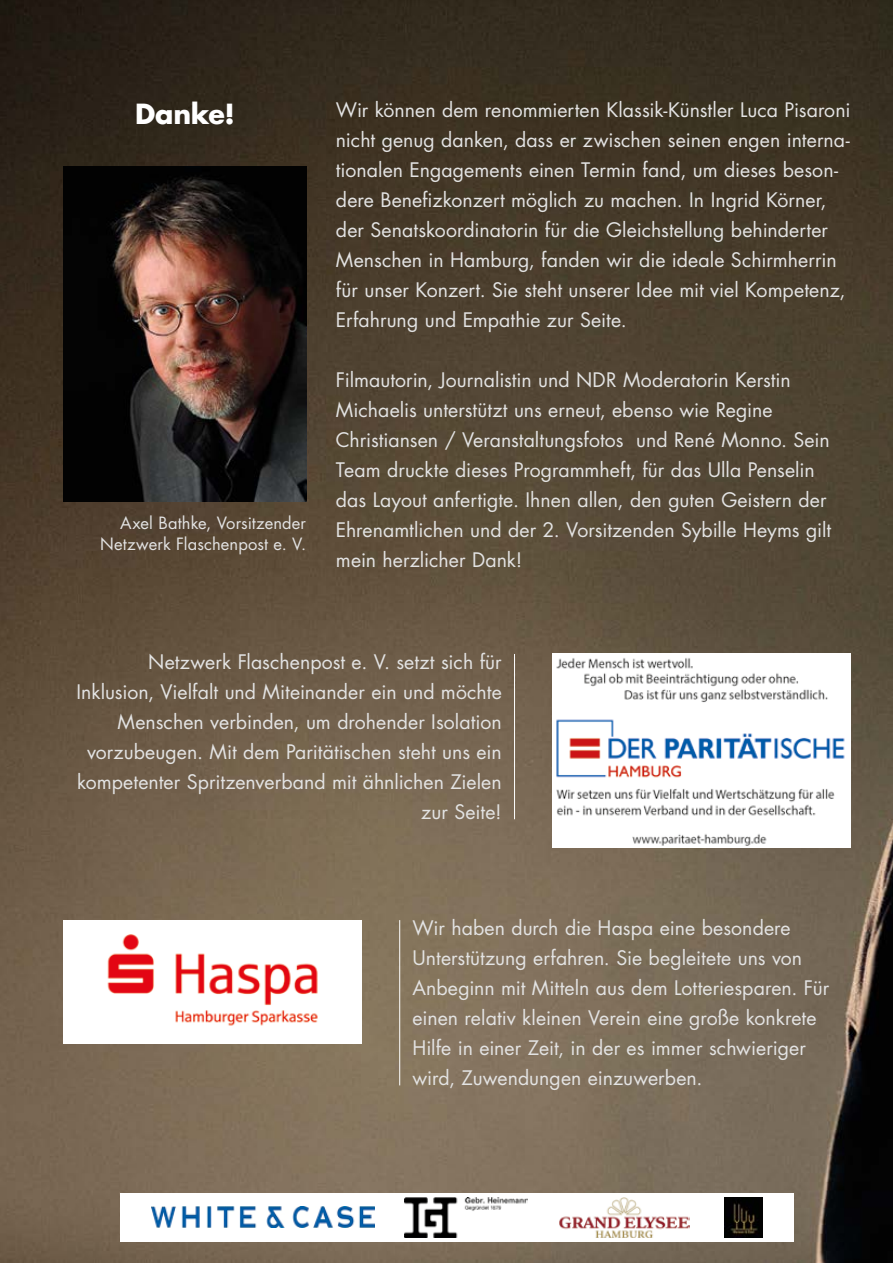
<style>
.page{position:relative;width:893px;height:1263px;background:#fff}
.page>*{position:absolute;margin:0;border:0;box-sizing:border-box;transform-origin:0 0}
.t1{font:700 27px "Futura";letter-spacing:-.01em;color:#fff}
.t2{font:19.5px/30px "Futura";letter-spacing:.005em;color:#e3e3e3}
.t3{font:16.5px/21px "Futura";letter-spacing:.01em;color:#e3e3e3;text-align:right}
</style>
<div class="page">
<img style="left:0;top:0;width:893px;height:1263px">
<img style="left:64px;top:167px;width:242px;height:335px">
<img style="left:64px;top:920px;width:297px;height:123px">
<img style="left:553px;top:654px;width:297px;height:193px">
<div style="left:120px;top:1193px;width:674px;height:49px;background:#fff"></div>
<img style="left:152px;top:1206px;width:222px;height:22px">
<img style="left:559px;top:1197px;width:131px;height:40px">
<img style="left:724px;top:1197px;width:38px;height:40px">
<img style="left:405px;top:1197px;width:123px;height:40px">
<hr style="left:514px;top:654px;width:1px;height:165px;background:#fff">
<hr style="left:399px;top:920px;width:1px;height:165px;background:#fff">
<h1 class="t1" style="left:135px;top:95px;width:101px">Danke!</h1>
<p class="t2" style="left:336px;top:95px;width:516px">Wir können dem renommierten Klassik-Künstler Luca Pisaroni nicht genug danken, dass er zwischen seinen engen interna&shy;tionalen Engagements einen Termin fand, um dieses beson&shy;dere Benefizkonzert möglich zu machen. In Ingrid Körner, der Senatskoordinatorin für die Gleichstellung behinderter Menschen in Hamburg, fanden wir die ideale Schirmherrin für unser Konzert. Sie steht unserer Idee mit viel Kompetenz, Erfahrung und Empathie zur Seite.</p>
<p class="t2" style="left:336px;top:365px;width:497px">Filmautorin, Journalistin und NDR Moderatorin Kerstin Michaelis unterstützt uns erneut, ebenso wie Regine Christiansen / Veranstaltungsfotos und René Monno. Sein Team druckte dieses Programmheft, für das Ulla Penselin das Layout anfertigte. Ihnen allen, den guten Geistern der Ehrenamtlichen und der 2. Vorsitzenden Sybille Heyms gilt mein herzlicher Dank!</p>
<p class="t3" style="left:100px;top:512px;width:208px">Axel Bathke, Vorsitzender<br>Netzwerk Flaschenpost e. V.</p>
<p class="t2" style="left:76px;top:647px;width:427px;text-align:right">Netzwerk Flaschenpost e. V. setzt sich für Inklusion, Vielfalt und Miteinander ein und möchte Menschen verbinden, um drohender Isolation vorzubeugen. Mit dem Paritätischen steht uns ein kompetenter Spritzenverband mit ähnlichen Zielen zur Seite!</p>
<p class="t2" style="left:412px;top:913px;width:418px">Wir haben durch die Haspa eine besondere Unterstützung erfahren. Sie begleitete uns von Anbeginn mit Mitteln aus dem Lotteriesparen. Für einen relativ kleinen Verein eine große konkrete Hilfe in einer Zeit, in der es immer schwieriger wird, Zuwendungen einzuwerben.</p>
</div>
